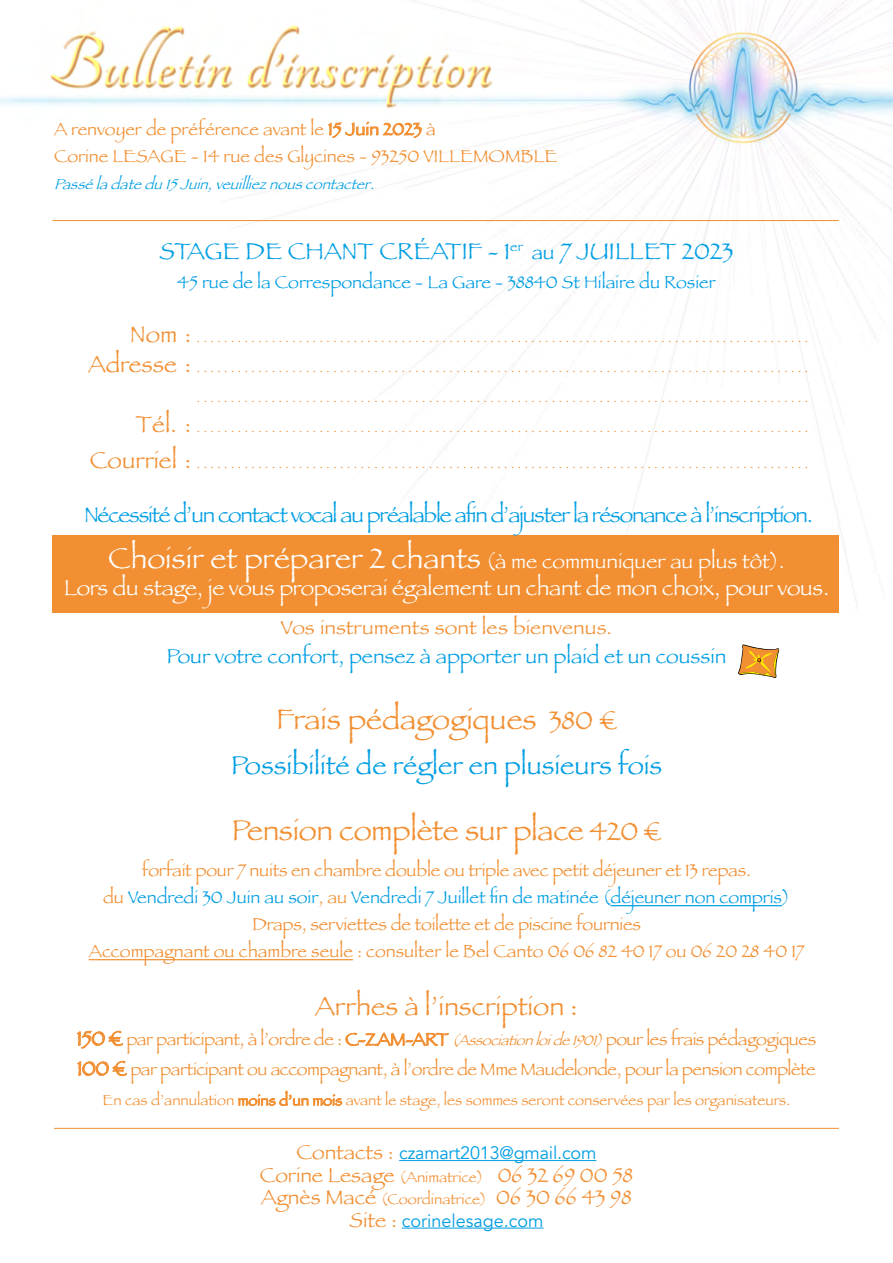
<style>
.page{position:relative;width:893px;height:1263px;background:#fff}
.page>*{position:absolute;margin:0;border:0;box-sizing:border-box;transform-origin:0 0}
.t1{font:30px "Papyrus";letter-spacing:-.01em;color:#f18f32}
.t2{font:27px "Papyrus";color:#009ee3}
.t3{font:27px "Papyrus";color:#f18f32}
.t4{font:24px "Papyrus";color:#009ee3}
.t5{font:22.5px "Papyrus";letter-spacing:-.05em;color:#009ee3}
.t6{font:22.5px "Papyrus";letter-spacing:-.01em;color:#fff}
.t7{font:21px/22.5px "Papyrus";color:#f18f32}
.t8{font:21px "Papyrus";color:#fff}
.t9{font:21px "Papyrus";color:#009ee3}
.t10{font:19.95px "Papyrus";letter-spacing:.005em;color:#f18f32;scale:1.05 1}
.t11{font:18px/27px "Papyrus";letter-spacing:-.01em;color:#f18f32}
.t12{font:18px "Papyrus";color:#009ee3}
.t13{font:18px "Avenir";letter-spacing:-.01em;color:#009ee3}
.t14{font:15px "Papyrus";color:#f18f32}
.t15{font:italic 15px "Papyrus";color:#009ee3}
.t16{font:13.5px "Papyrus";color:#f18f32}
.s1{font-size:21px}
.s2{font-size:24px}
.s3{font-size:30px}
.s4{font-size:27px}
.s5{color:#009ee3}
.s6{font-style:italic;font-size:15px}
.s7{font-family:"Papyrus";font-size:21px;color:#f18f32}
.s8{font-size:15px}
</style>
<div class="page">
<img style="left:0;top:0;width:893px;height:1229px">
<div style="left:53px;top:535px;width:786px;height:77px;background:#f18f32"></div>
<hr style="left:610px;top:905px;width:172px;height:1px;background:#009ee3">
<hr style="left:89px;top:959px;width:264px;height:1px;background:#f18f32">
<hr style="left:399px;top:1160px;width:197px;height:1px;background:#009ee3">
<hr style="left:402px;top:1227px;width:141px;height:1px;background:#009ee3">
<svg style="left:738px;top:644px;width:41px;height:34px"></svg>
<hr style="left:54px;top:1128px;width:785px;height:1px;background:#f18f32">
<hr style="left:53px;top:220px;width:786px;height:1px;background:#f18f32">
<p class="t11" style="left:54px;top:115px;width:505px">A renvoyer de préférence avant le 15 Juin 2023 à<br>Corine LESAGE - 14 rue des Glycines - 93250 VILLEMOMBLE</p>
<p class="t15" style="left:54px;top:175px;width:329px">Passéladatedu15Juin,veuillieznouscontacter.</p>
<h3 class="t4" style="left:159px;top:237px;width:575px">STAGE DE CHANT CRÉATIF - 1<sup>er</sup> <span class="s1">au</span> 7 JUILLET 2023</h3>
<p class="t12" style="left:177px;top:271px;width:540px">45 rue de la Correspondance - La Gare - 38840 St Hilaire du Rosier</p>
<p class="t16" style="left:130px;top:329px;width:680px"><span class="s2">Nom :</span> . . . . . . . . . . . . . . . . . . . . . . . . . . . . . . . . . . . . . . . . . . . . . . . . . . . . . . . . . . . . . . . . . . . . . . . . . . . . . . . . . . . . . . . . . .</p>
<p class="t16" style="left:88px;top:359px;width:722px"><span class="s2">Adresse :</span> . . . . . . . . . . . . . . . . . . . . . . . . . . . . . . . . . . . . . . . . . . . . . . . . . . . . . . . . . . . . . . . . . . . . . . . . . . . . . . . . . . . . . . . . . .</p>
<p class="t16" style="left:196px;top:389px;width:613px">. . . . . . . . . . . . . . . . . . . . . . . . . . . . . . . . . . . . . . . . . . . . . . . . . . . . . . . . . . . . . . . . . . . . . . . . . . . . . . . . . . . . . . . . . .</p>
<p class="t16" style="left:136px;top:419px;width:674px"><span class="s2">Tél. :</span> . . . . . . . . . . . . . . . . . . . . . . . . . . . . . . . . . . . . . . . . . . . . . . . . . . . . . . . . . . . . . . . . . . . . . . . . . . . . . . . . . . . . . . . . . .</p>
<p class="t16" style="left:90px;top:455px;width:720px"><span class="s2">Courriel :</span> . . . . . . . . . . . . . . . . . . . . . . . . . . . . . . . . . . . . . . . . . . . . . . . . . . . . . . . . . . . . . . . . . . . . . . . . . . . . . . . . . . . . . . . . . .</p>
<p class="t5" style="left:84px;top:501px;width:730px">Nécessité d’un contact vocal au préalable afin d’ajuster la résonance à l’inscription.</p>
<p class="t8" style="left:108px;top:549px;width:678px"><span class="s3">Choisir et préparer 2 chants</span> (à me communiquer au plus tôt).</p>
<p class="t6" style="left:64px;top:574px;width:767px">Lors du stage, je vous proposerai également un chant de mon choix, pour vous.</p>
<p class="t10" style="left:281px;top:616px;width:317px">Vos instruments sont les bienvenus.</p>
<p class="t9" style="left:167px;top:643px;width:561px">Pour votre confort, pensez à apporter un plaid et un coussin</p>
<h1 class="t1" style="left:276px;top:701px;width:342px">Frais pédagogiques <span class="s4">380 €</span></h1>
<h2 class="t2" style="left:231px;top:748px;width:433px">Possibilité de régler en plusieurs fois</h2>
<h1 class="t1" style="left:232px;top:812px;width:431px">Pension complète sur place <span class="s4">420 €</span></h1>
<p class="t11" style="left:89px;top:856px;width:717px;text-align:center">forfait pour 7 nuits en chambre double ou triple avec petit déjeuner et 13 repas.<br>du <span class="s5">Vendredi 30 Juin au soir</span>, au <span class="s5">Vendredi 7 Juillet fin de matinée (déjeuner non compris)<br></span>Draps, serviettes de toilette et de piscine fournies<br>Accompagnant ou chambre seule : consulter le Bel Canto 06 06 82 40 17 ou 06 20 28 40 17</p>
<h2 class="t3" style="left:315px;top:990px;width:264px">Arrhes à l’inscription :</h2>
<p class="t11" style="left:77px;top:1024px;width:741px;line-height:30px"><span class="s1">150 €</span> par participant, à l’ordre de : C-ZAM-ART <span class="s6">(Associationloide1901)</span>pour les frais pédagogiques<br><span class="s1">100 €</span> par participant ou accompagnant, à l’ordre de Mme Maudelonde, pour la pension complète</p>
<p class="t14" style="left:103px;top:1091px;width:689px">En cas d’annulation moins d’un mois avant le stage, les sommes seront conservées par les organisateurs.</p>
<p class="t13" style="left:297px;top:1142px;width:301px"><span class="s7">Contacts :</span> czamart2013@gmail.com</p>
<p class="t7" style="left:260px;top:1163px;width:375px">Corine Lesage <span class="s8">(Animatrice)</span> 06 32 69 00 58<br>Agnès Macé <span class="s8">(Coordinatrice)</span> 06 30 66 43 98</p>
<p class="t13" style="left:349px;top:1210px;width:195px"><span class="s7">Site :</span> corinelesage.com</p>
</div>
